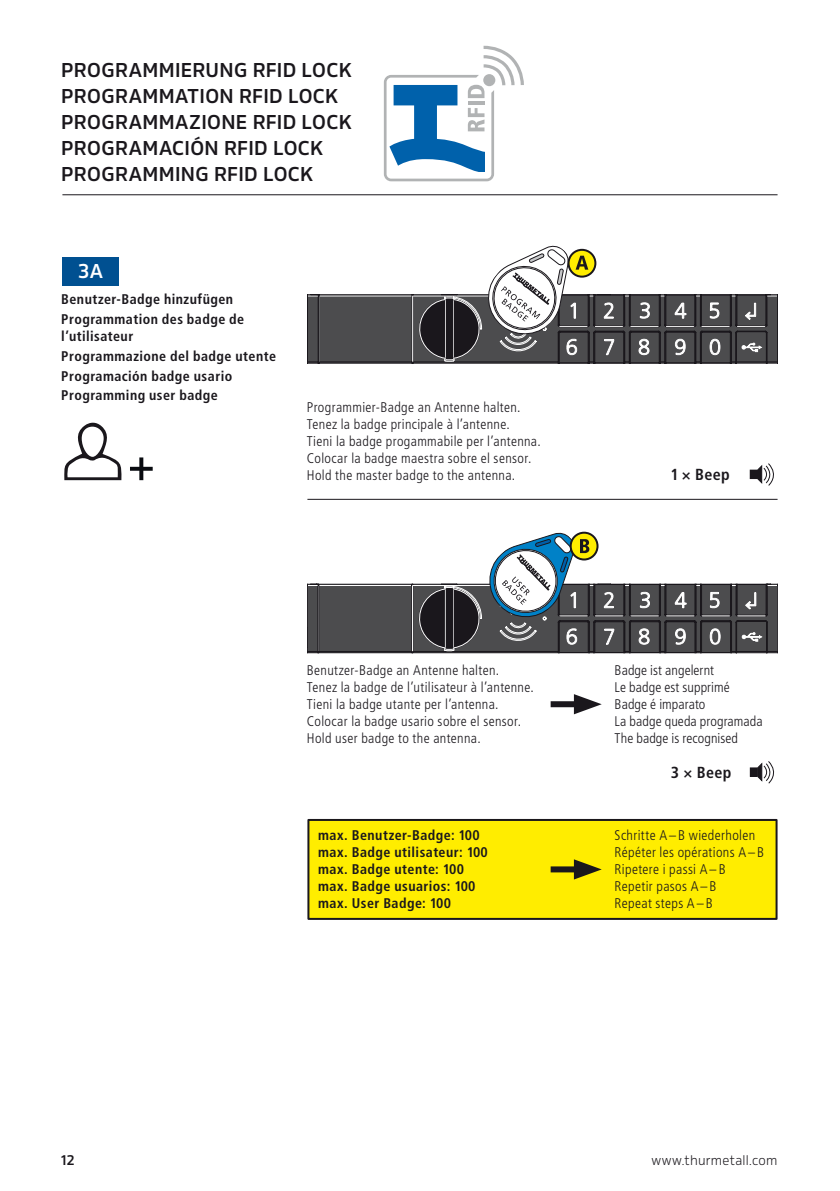
<style>
.page{position:relative;width:840px;height:1191px;background:#fff}
.page>*{position:absolute;margin:0;border:0;box-sizing:border-box;transform-origin:0 0}
.t1{font:600 20px/26px "Rleud";letter-spacing:.015em;color:#1a171c}
.t2{font:600 20px "Rleud";color:#fff}
.t3{font:700 condensed 16px "Frutiger LT Std";letter-spacing:.02em;color:#1a171c}
.t4{font:300 condensed 14px/17px "Frutiger LT Std";letter-spacing:.025em;color:#1a171c}
.t5{font:700 condensed 14px/17px "Frutiger LT Std";letter-spacing:.03em;color:#1a171c}
.t6{font:300 condensed 14px/17px "Frutiger LT Std";letter-spacing:.005em;color:#1a171c}
.t7{font:300 14px "Rleud";letter-spacing:.02em;color:#1a171c}
.t8{font:600 14px "Rleud";color:#1a171c}
</style>
<div class="page">
<hr style="left:62px;top:194px;width:715px;height:1px;background:#1a171c">
<div style="left:550px;top:701px;width:34px;height:6px;background:#1a171c"></div>
<svg style="left:573px;top:694px;width:28px;height:20px"></svg>
<div style="left:308px;top:820px;width:468px;height:99px;background:#ffed00"></div>
<div style="left:307px;top:819px;width:470px;height:101px;border:2px solid #1a171c"></div>
<svg style="left:383px;top:46px;width:140px;height:135px"></svg>
<svg style="left:64px;top:422px;width:58px;height:58px"></svg>
<svg style="left:130px;top:457px;width:23px;height:23px"></svg>
<div style="left:62px;top:257px;width:57px;height:28px;background:#005091"></div>
<hr style="left:307px;top:499px;width:470px;height:1px;background:#1a171c">
<div style="left:550px;top:866px;width:34px;height:6px;background:#1a171c"></div>
<svg style="left:573px;top:859px;width:28px;height:20px"></svg>
<svg style="left:307px;top:245px;width:470px;height:118px"></svg>
<div style="left:569px;top:531px;width:29px;height:29px;border:2px solid #1a171c;border-radius:50%"></div>
<svg style="left:307px;top:532px;width:470px;height:121px"></svg>
<div style="left:749px;top:768px;width:7px;height:8px;background:#1a171c"></div>
<div style="left:749px;top:768px;width:7px;height:8px;border:1px solid #1a171c"></div>
<svg style="left:756px;top:761px;width:18px;height:23px"></svg>
<div style="left:749px;top:470px;width:7px;height:8px;background:#1a171c"></div>
<div style="left:749px;top:470px;width:7px;height:9px;border:1px solid #1a171c"></div>
<svg style="left:756px;top:463px;width:18px;height:23px"></svg>
<h1 class="t1" style="left:61px;top:56px;width:292px">PROGRAMMIERUNG RFID LOCK<br>PROGRAMMATION RFID LOCK<br>PROGRAMMAZIONE RFID LOCK<br>PROGRAMACIÓN RFID LOCK<br>PROGRAMMING RFID LOCK</h1>
<h1 class="t2" style="left:79px;top:257px;width:26px">3A</h1>
<p class="t5" style="left:61px;top:289px;width:184px;line-height:19.8px">Benutzer-Badge hinzufügen<br>Programmation des badge de</p>
<p class="t5" style="left:61px;top:326px;width:216px;line-height:19.8px">l’utilisateur<br>Programmazione del badge utente<br>Programación badge usario<br>Programming user badge</p>
<p class="t4" style="left:307px;top:399px;width:235px">Programmier-Badge an Antenne halten.<br>Tenez la badge principale à l’antenne.<br>Tieni la badge progammabile per l’antenna.<br>Colocar la badge maestra sobre el sensor.<br>Hold the master badge to the antenna.</p>
<p class="t4" style="left:307px;top:662px;width:228px">Benutzer-Badge an Antenne halten.<br>Tenez la badge de l’utilisateur à l’antenne.<br>Tieni la badge utante per l’antenna.<br>Colocar la badge usario sobre el sensor.<br>Hold user badge to the antenna.</p>
<p class="t5" style="left:318px;top:827px;width:171px">max. Benutzer-Badge: 100 max. Badge utilisateur: 100 max. Badge utente: 100 max. Badge usuarios: 100 max. User Badge: 100</p>
<p class="t3" style="left:670px;top:465px;width:60px">1 × Beep</p>
<p class="t6" style="left:614px;top:662px;width:149px">Badge ist angelernt<br>Le badge est supprimé<br>Badge é imparato<br>La badge queda programada<br>The badge is recognised</p>
<p class="t3" style="left:670px;top:762px;width:62px">3 × Beep</p>
<p class="t4" style="left:614px;top:827px;width:151px">Schritte A – B wiederholen<br>Répéter les opérations A – B<br>Ripetere i passi A – B<br>Repetir pasos A – B<br>Repeat steps A – B</p>
<p class="t8" style="left:61px;top:1150px;width:15px">12</p>
<p class="t7" style="left:651px;top:1150px;width:128px">www.thurmetall.com</p>
</div>
